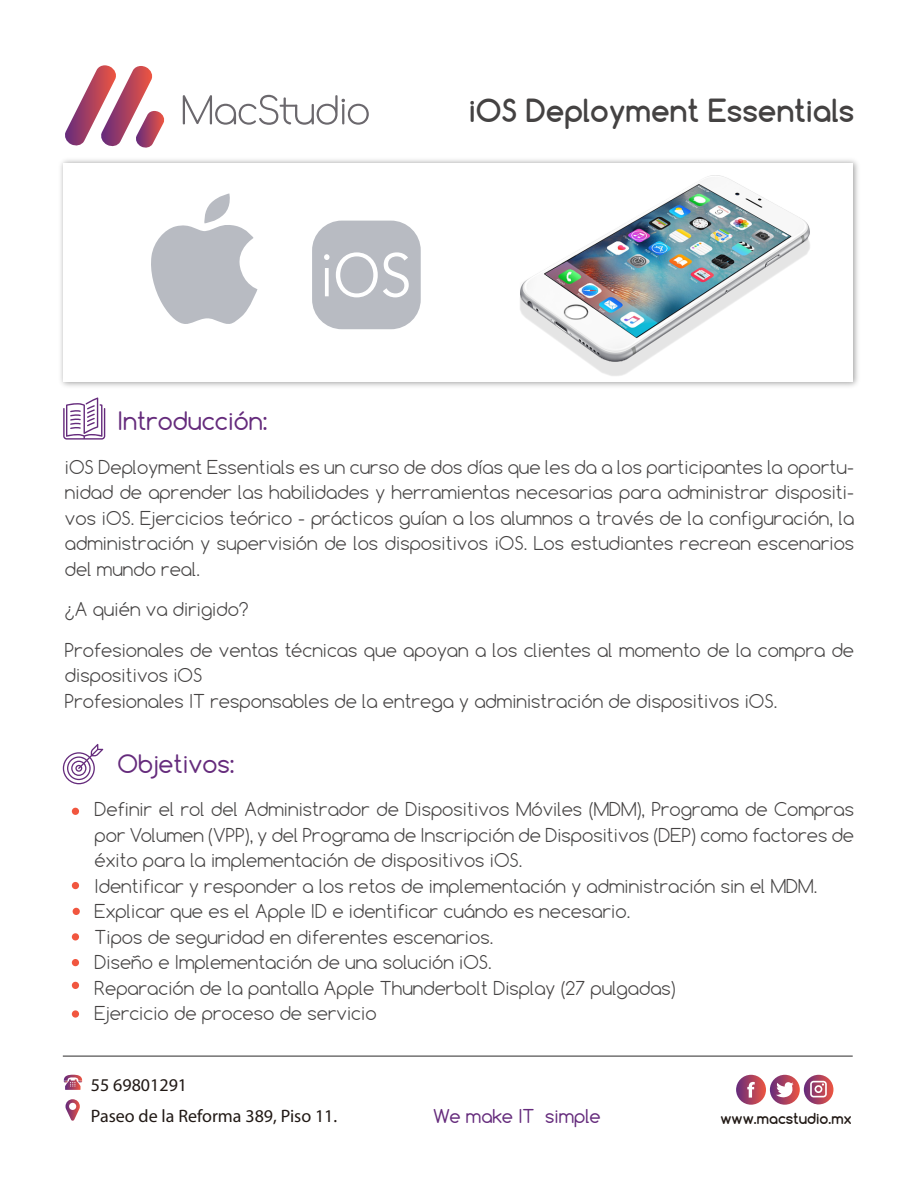
<style>
.page{position:relative;width:918px;height:1188px;background:#fff}
.page>*{position:absolute;margin:0;border:0;box-sizing:border-box;transform-origin:0 0}
.t1{font:700 30px "Comfortaa";color:#444242}
.t2{font:24px "Comfortaa";color:#652b7c}
.t3{font:300 18px/25.5px "Comfortaa";color:#444242}
.t4{font:18px/30.5px "Myriad Pro";color:#211915}
.t5{font:18px "Comfortaa";color:#652b7c}
.t6{font:700 14.4px "Comfortaa";color:#211915}
</style>
<div class="page">
<svg style="left:183px;top:95px;width:186px;height:30px"></svg>
<svg style="left:65px;top:65px;width:100px;height:83px"></svg>
<svg style="left:63px;top:744px;width:40px;height:40px"></svg>
<div style="left:72px;top:808px;width:7px;height:7px;background:#f1563f;border-radius:50%"></div>
<div style="left:72px;top:882px;width:7px;height:7px;background:#f1563f;border-radius:50%"></div>
<div style="left:73px;top:908px;width:7px;height:7px;background:#f1563f;border-radius:50%"></div>
<div style="left:72px;top:933px;width:7px;height:7px;background:#f1563f;border-radius:50%"></div>
<div style="left:72px;top:959px;width:7px;height:7px;background:#f1563f;border-radius:50%"></div>
<div style="left:72px;top:982px;width:7px;height:7px;background:#f1563f;border-radius:50%"></div>
<div style="left:72px;top:1010px;width:7px;height:8px;background:#f1563f;border-radius:50%"></div>
<svg style="left:63px;top:397px;width:42px;height:43px"></svg>
<img style="left:60px;top:159px;width:798px;height:228px">
<div style="left:63px;top:163px;width:790px;height:219px;background:#fff"></div>
<svg style="left:312px;top:221px;width:109px;height:108px"></svg>
<div style="left:340px;top:256px;width:33px;height:37px;background:#b8bbc2;border-radius:50%"></div>
<svg style="left:151px;top:194px;width:106px;height:130px"></svg>
<img style="left:520px;top:176px;width:290px;height:200px">
<svg style="left:736px;top:1075px;width:30px;height:30px"></svg>
<svg style="left:747px;top:1082px;width:8px;height:16px"></svg>
<svg style="left:770px;top:1075px;width:30px;height:30px"></svg>
<svg style="left:776px;top:1082px;width:19px;height:16px"></svg>
<svg style="left:804px;top:1075px;width:29px;height:29px"></svg>
<svg style="left:810px;top:1081px;width:17px;height:16px"></svg>
<svg style="left:64px;top:1075px;width:18px;height:15px"></svg>
<svg style="left:66px;top:1099px;width:14px;height:22px"></svg>
<hr style="left:63px;top:1056px;width:790px;height:1px;background:#444242">
<h1 class="t1" style="left:469px;top:91px;width:387px">iOS Deployment Essentials</h1>
<h2 class="t2" style="left:117px;top:406px;width:152px">Introducción:</h2>
<p class="t3" style="left:65px;top:454px;width:791px;text-align:justify">iOS Deployment Essentials es un curso de dos días que les da a los participantes la oportu&shy;nidad de aprender las habilidades y herramientas necesarias para administrar dispositi&shy;vos iOS. Ejercicios teórico - prácticos guían a los alumnos a través de la configuración, la administración y supervisión de los dispositivos iOS. Los estudiantes recrean escenarios del mundo real.</p>
<p class="t3" style="left:65px;top:596px;width:185px">¿A quién va dirigido?</p>
<p class="t3" style="left:65px;top:637px;width:791px">Profesionales de ventas técnicas que apoyan a los clientes al momento de la compra de dispositivos iOS<br>Profesionales IT responsables de la entrega y administración de dispositivos iOS.</p>
<h2 class="t2" style="left:117px;top:749px;width:119px">Objetivos:</h2>
<p class="t3" style="left:95px;top:797px;width:761px">Definir el rol del Administrador de Dispositivos Móviles (MDM), Programa de Compras por Volumen (VPP), y del Programa de Inscripción de Dispositivos (DEP) como factores de éxito para la implementación de dispositivos iOS.<br>Identificar y responder a los retos de implementación y administración sin el MDM.<br>Explicar que es el Apple ID e identificar cuándo es necesario.<br>Tipos de seguridad en diferentes escenarios.<br>Diseño e Implementación de una solución iOS.<br>Reparación de la pantalla Apple Thunderbolt Display (27 pulgadas)<br>Ejercicio de proceso de servicio</p>
<p class="t4" style="left:91px;top:1070px;width:248px">55 69801291<br>Paseo de la Reforma 389, Piso 11.</p>
<p class="t5" style="left:433px;top:1105px;width:169px">We make IT simple</p>
<p class="t6" style="left:720px;top:1110px;width:133px">www.macstudio.mx</p>
</div>
